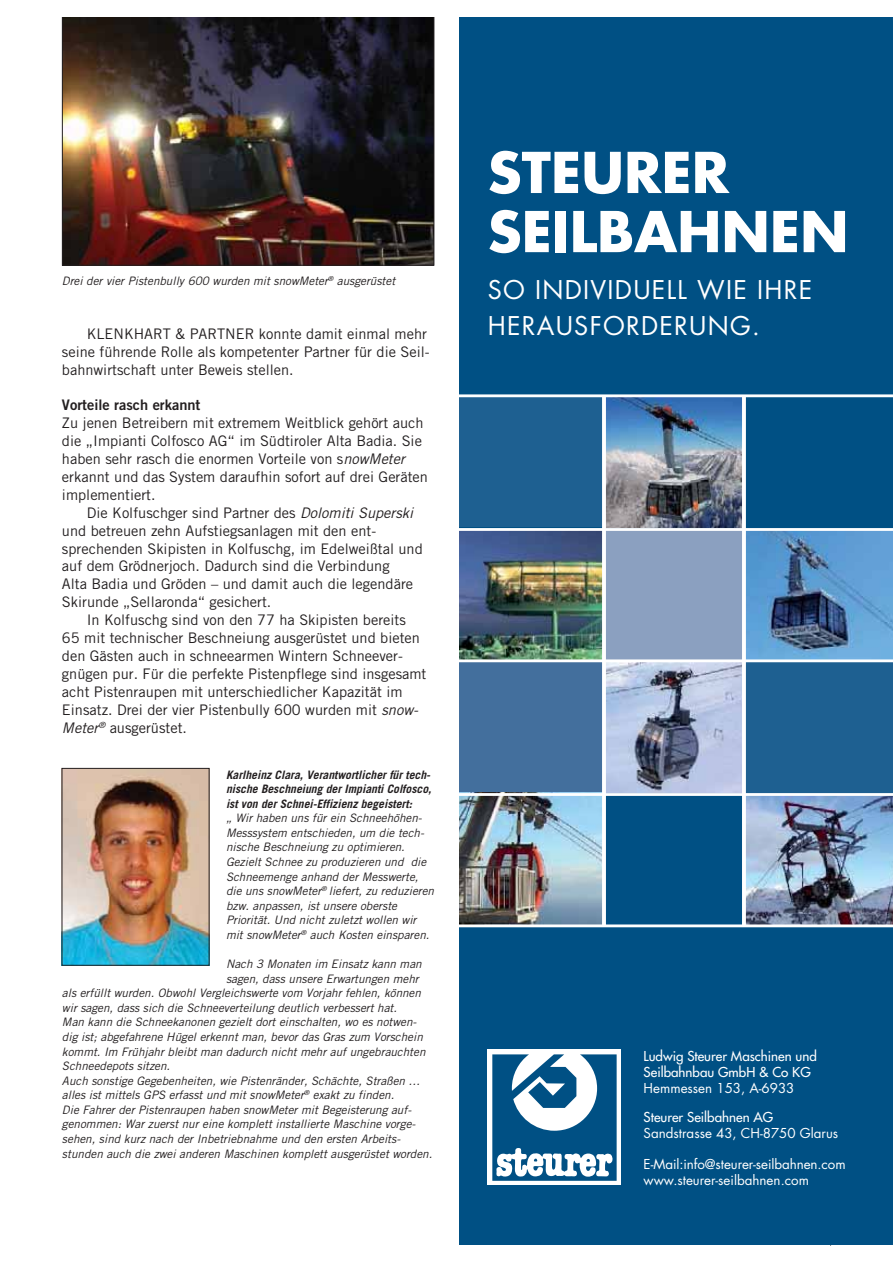
<style>
.page{position:relative;width:893px;height:1263px;background:#fff}
.page>*{position:absolute;margin:0;border:0;box-sizing:border-box;transform-origin:0 0}
.t1{font:700 54.75px/59.1px "Futura Std";color:#fff}
.t2{font:25.2px/35.5px "Futura Std";letter-spacing:.05em;color:#fff}
.t3{font:14.55px/17.9px "Trade Gothic";color:#231f20}
.t4{font:14.55px "Trade Gothic Bold Two";color:#231f20}
.t5{font:13.35px/15.9px "Futura Std";color:#fff}
.t6{font:500 13.35px/15.9px "Futura Std";color:#fff}
.t7{font:italic 11.7px/14.5px "Trade Gothic";color:#231f20}
.t8{font:italic 700 11.7px/14.5px "Trade Gothic";color:#231f20;text-align:justify}
.s1{font-style:italic}
</style>
<div class="page">
<img style="left:62px;top:18px;width:372px;height:248px">
<div style="left:459px;top:18px;width:434px;height:1227px;background:#005084"></div>
<div style="left:488px;top:1050px;width:133px;height:135px;background:#fff"></div>
<svg style="left:492px;top:1054px;width:125px;height:127px"></svg>
<div style="left:744px;top:662px;width:149px;height:133px;background:#1e6091"></div>
<img style="left:746px;top:531px;width:147px;height:128px">
<img style="left:606px;top:397px;width:136px;height:131px">
<img style="left:459px;top:531px;width:143px;height:128px">
<div style="left:459px;top:396px;width:145px;height:131px;background:#1e6091"></div>
<div style="left:604px;top:530px;width:140px;height:131px;background:#8ba0c0"></div>
<hr style="left:459px;top:528px;width:434px;height:3px;background:#fff">
<hr style="left:602px;top:396px;width:4px;height:265px;background:#fff">
<svg style="left:742px;top:397px;width:4px;height:262px"></svg>
<hr style="left:459px;top:394px;width:434px;height:3px;background:#fff">
<img style="left:746px;top:796px;width:147px;height:128px">
<img style="left:459px;top:796px;width:143px;height:128px">
<img style="left:606px;top:662px;width:136px;height:131px">
<div style="left:459px;top:661px;width:145px;height:131px;background:#436f9d"></div>
<hr style="left:459px;top:793px;width:434px;height:3px;background:#fff">
<hr style="left:602px;top:661px;width:4px;height:265px;background:#fff">
<hr style="left:742px;top:660px;width:4px;height:266px;background:#fff">
<hr style="left:459px;top:924px;width:434px;height:3px;background:#fff">
<hr style="left:459px;top:659px;width:434px;height:3px;background:#fff">
<img style="left:64px;top:770px;width:143px;height:194px">
<div style="left:62px;top:768px;width:147px;height:198px;border:1px solid #231f20"></div>
<p class="t7" style="left:62px;top:275px;width:335px">Drei der vier Pistenbully 600 wurden mit snowMeter<sup>®</sup> ausgerüstet</p>
<p class="t3" style="left:62px;top:326px;width:369px;text-indent:25px">KLENKHART &amp; PARTNER konnte damit einmal mehr seine führende Rolle als kompetenter Partner für die Seil&shy;bahnwirtschaft unter Beweis stellen.</p>
<p class="t4" style="left:62px;top:400px;width:140px">Vorteile rasch erkannt</p>
<p class="t3" style="left:62px;top:415px;width:367px">Zu jenen Betreibern mit extremem Weitblick gehört auch die „Impianti Colfosco AG“ im Südtiroler Alta Badia. Sie haben sehr rasch die enormen Vorteile von s<span class="s1">nowMeter </span>erkannt und das System daraufhin sofort auf drei Geräten implementiert.</p>
<p class="t3" style="left:62px;top:505px;width:362px;text-indent:25px">Die Kolfuschger sind Partner des <span class="s1">Dolomiti Superski </span>und betreuen zehn Aufstiegsanlagen mit den ent&shy;sprechenden Skipisten in Kolfuschg, im Edelweißtal und auf dem Grödnerjoch. Dadurch sind die Verbindung<br>Alta Badia und Gröden – und damit auch die legendäre Skirunde „Sellaronda“ gesichert.</p>
<p class="t3" style="left:62px;top:612px;width:366px;text-indent:25px">In Kolfuschg sind von den 77 ha Skipisten bereits 65 mit technischer Beschneiung ausgerüstet und bieten den Gästen auch in schneearmen Wintern Schneever&shy;gnügen pur. Für die perfekte Pistenpflege sind insgesamt acht Pistenraupen mit unterschiedlicher Kapazität im Einsatz. Drei der vier Pistenbully 600 wurden mit <span class="s1">snow-Meter</span><sup>®</sup> ausgerüstet.</p>
<p class="t8" style="left:226px;top:768px;width:207px">Karlheinz Clara, Verantwortlicher für tech&shy;nische Beschneiung der Impianti Colfosco, ist von der Schnei-Effizienz begeistert:</p>
<p class="t7" style="left:226px;top:812px;width:209px">„ Wir haben uns für ein Schneehöhen-Messsystem entschieden, um die tech&shy;nische Beschneiung zu optimieren.<br>Gezielt Schnee zu produzieren und die Schneemenge anhand der Messwerte, die uns snowMeter<sup>®</sup> liefert, zu reduzieren bzw. anpassen, ist unsere oberste Priorität. Und nicht zuletzt wollen wir mit snowMeter<sup>®</sup> auch Kosten einsparen.</p>
<p class="t7" style="left:226px;top:958px;width:197px">Nach 3 Monaten im Einsatz kann man</p>
<p class="t7" style="left:226px;top:972px;width:194px">sagen, dass unsere Erwartungen mehr</p>
<p class="t7" style="left:62px;top:987px;width:360px">als erfüllt wurden. Obwohl Vergleichswerte vom Vorjahr fehlen, können</p>
<p class="t7" style="left:62px;top:1001px;width:336px">wir sagen, dass sich die Schneeverteilung deutlich verbessert hat.</p>
<p class="t7" style="left:62px;top:1016px;width:356px">Man kann die Schneekanonen gezielt dort einschalten, wo es notwen-</p>
<p class="t7" style="left:62px;top:1031px;width:362px">dig ist; abgefahrene Hügel erkennt man, bevor das Gras zum Vorschein</p>
<p class="t7" style="left:62px;top:1045px;width:365px">kommt. Im Frühjahr bleibt man dadurch nicht mehr auf ungebrauchten</p>
<p class="t7" style="left:62px;top:1060px;width:110px">Schneedepots sitzen.</p>
<p class="t7" style="left:62px;top:1074px;width:360px">Auch sonstige Gegebenheiten, wie Pistenränder, Schächte, Straßen …</p>
<p class="t7" style="left:62px;top:1089px;width:334px">alles ist mittels GPS erfasst und mit snowMeter<sup>®</sup> exakt zu finden.</p>
<p class="t7" style="left:62px;top:1103px;width:351px">Die Fahrer der Pistenraupen haben snowMeter mit Begeisterung auf-</p>
<p class="t7" style="left:62px;top:1118px;width:355px">genommen: War zuerst nur eine komplett installierte Maschine vorge-</p>
<p class="t7" style="left:62px;top:1133px;width:340px">sehen, sind kurz nach der Inbetriebnahme und den ersten Arbeits-</p>
<p class="t7" style="left:62px;top:1147px;width:372px">stunden auch die zwei anderen Maschinen komplett ausgerüstet worden.</p>
<h1 class="t1" style="left:488px;top:145px;width:362px">STEURER<br>SEILBAHNEN</h1>
<h2 class="t2" style="left:488px;top:273px;width:326px">SO INDIVIDUELL WIE IHRE<br>HERAUSFORDERUNG.</h2>
<p class="t6" style="left:644px;top:1049px;width:175px">Ludwig Steurer Maschinen und<br>Seilbahnbau GmbH &amp; Co KG</p>
<p class="t5" style="left:644px;top:1080px;width:152px">Hemmessen 153, A-6933</p>
<p class="t6" style="left:644px;top:1110px;width:131px">Steurer Seilbahnen AG</p>
<p class="t5" style="left:644px;top:1126px;width:196px">Sandstrasse 43, CH-8750 Glarus</p>
<p class="t5" style="left:644px;top:1156px;width:204px">E-Mail:info@steurer-seilbahnen.com www.steurer-seilbahnen.com</p>
</div>
